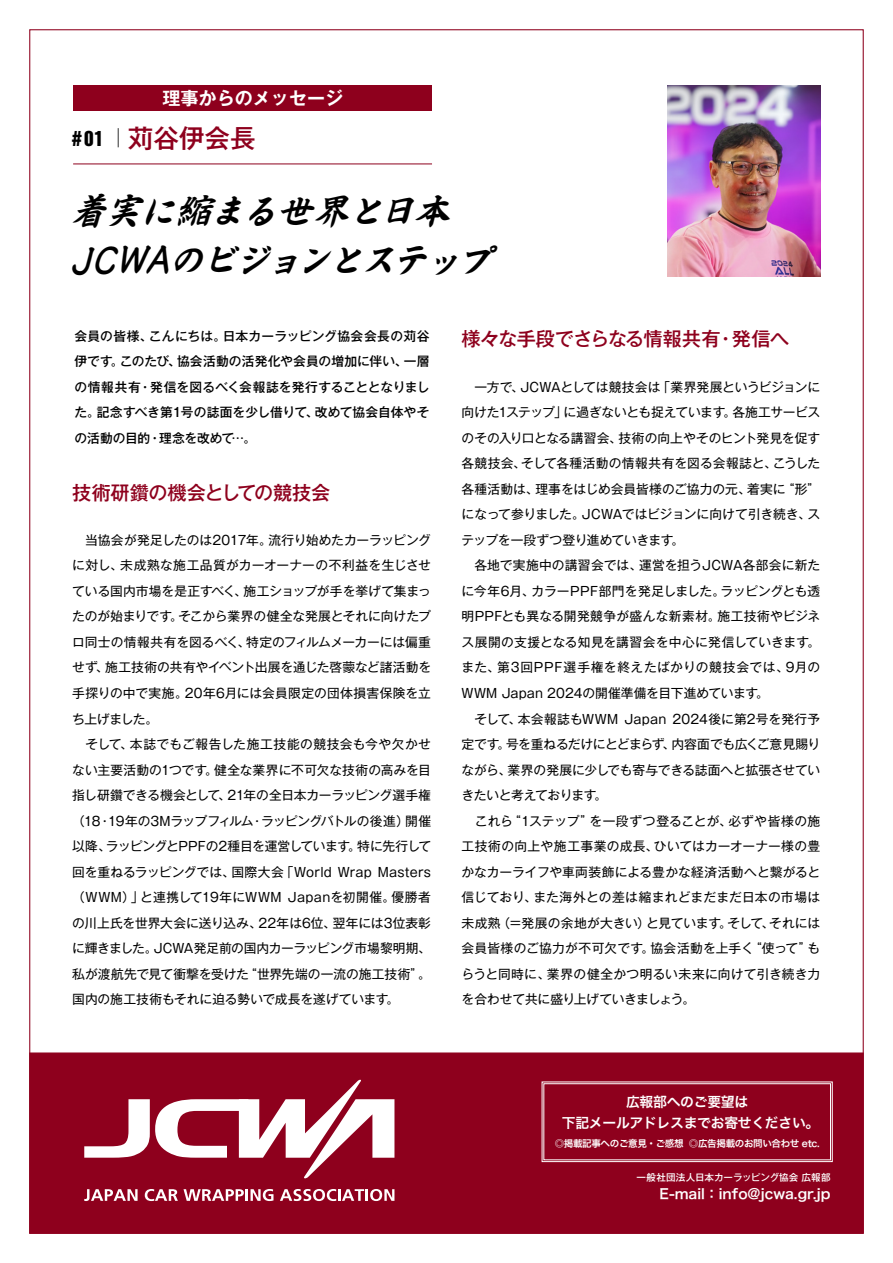
<style>
.page{position:relative;width:893px;height:1263px;background:#fff}
.page>*{position:absolute;margin:0;border:0;box-sizing:border-box;transform-origin:0 0}
.t1{font:italic 36.15px/48.9px "GF Kaishokk E";color:#000}
.t2{font:500 25.5px "Gothic MB101 Pro";color:#8e001d}
.t3{font:500 19.2px "Gothic MB101 Pro";letter-spacing:-.015em;color:#8e001d}
.t4{font:700 18px "Gothic MB101 Pro De";color:#fff}
.t5{font:13.8px/20.2px "Hira Kaku Pro W6";letter-spacing:-.02em;color:#fff;text-align:center}
.t6{font:13.8px "Hira Kaku Pro W6";color:#fff}
.t7{font:12.75px/25.5px "Gothic MB101 Pro";color:#000}
.t8{font:500 12.75px/25.5px "Gothic MB101 Pro";letter-spacing:-.015em;color:#000;text-align:justify}
.t9{font:9.6px "Hira Kaku Pro W6";letter-spacing:-.04em;color:#fff}
.t10{font:500 9.6px "Gothic MB101 Pro";color:#fff}
.s1{font-family:"Helvetica Inserat";font-weight:400;font-size:19.2px;color:#000}
.s2{font-family:"Gothic MB101 Pro De";font-weight:700;font-size:19.2px;color:#000}
</style>
<div class="page">
<div style="left:29px;top:1052px;width:835px;height:182px;background:#8e001d;border:1px solid #8e001d"></div>
<svg style="left:84px;top:1079px;width:310px;height:100px"></svg>
<svg style="left:84px;top:1189px;width:54px;height:12px"></svg>
<svg style="left:145px;top:1189px;width:128px;height:12px"></svg>
<svg style="left:280px;top:1189px;width:114px;height:12px"></svg>
<svg style="left:542px;top:1081px;width:291px;height:81px"></svg>
<div style="left:544px;top:1083px;width:287px;height:77px;border:1px solid #fff"></div>
<img style="left:667px;top:85px;width:153px;height:191px">
<div style="left:73px;top:85px;width:359px;height:26px;background:#8e001d"></div>
<hr style="left:73px;top:164px;width:359px;height:1px;background:#8e001d">
<h3 class="t4" style="left:162px;top:83px;width:182px">理事からのメッセージ</h3>
<h2 class="t2" style="left:72px;top:117px;width:185px"><span class="s1"># 01</span> <span class="s2">│</span>苅谷伊会長</h2>
<h1 class="t1" style="left:71px;top:186px;width:435px">着実に縮まる世界と日本<br>JCWAのビジョンとステップ</h1>
<p class="t8" style="left:74px;top:322px;width:357px">会員の皆様、こんにちは。日本カーラッピング協会会長の苅谷伊です。このたび、協会活動の活発化や会員の増加に伴い、一層の情報共有・発信を図るべく会報誌を発行することとなりました。記念すべき第1号の誌面を少し借りて、改めて協会自体やその活動の目的・理念を改めて…。</p>
<h3 class="t3" style="left:72px;top:476px;width:259px">技術研鑽の機会としての競技会</h3>
<p class="t7" style="left:72px;top:525px;width:360px">　当協会が発足したのは2017年。流行り始めたカーラッピングに対し、未成熟な施工品質がカーオーナーの不利益を生じさせている国内市場を是正すべく、施工ショップが手を挙げて集まったのが始まりです。そこから業界の健全な発展とそれに向けたプロ同士の情報共有を図るべく、特定のフィルムメーカーには偏重せず、施工技術の共有やイベント出展を通じた啓蒙など諸活動を手探りの中で実施。20年6月には会員限定の団体損害保険を立ち上げました。<br>　そして、本誌でもご報告した施工技能の競技会も今や欠かせない主要活動の1つです。健全な業界に不可欠な技術の高みを目指し研鑽できる機会として、21年の全日本カーラッピング選手権（18・19年の3Mラップフィルム・ラッピングバトルの後進）開催以降、ラッピングとPPFの2種目を運営しています。特に先行して回を重ねるラッピングでは、国際大会「World Wrap Masters（WWM）」と連携して19年にWWM Japanを初開催。優勝者の川上氏を世界大会に送り込み、22年は6位、翌年には3位表彰に輝きました。JCWA発足前の国内カーラッピング市場黎明期、私が渡航先で見て衝撃を受けた“世界先端の一流の施工技術”。国内の施工技術もそれに迫る勢いで成長を遂げています。</p>
<h3 class="t3" style="left:461px;top:323px;width:329px">様々な手段でさらなる情報共有・発信へ</h3>
<p class="t7" style="left:461px;top:372px;width:360px">　一方で、JCWAとしては競技会は「業界発展というビジョンに向けた1ステップ」に過ぎないとも捉えています。各施工サービスのその入り口となる講習会、技術の向上やそのヒント発見を促す各競技会、そして各種活動の情報共有を図る会報誌と、こうした各種活動は、理事をはじめ会員皆様のご協力の元、着実に“形”になって参りました。JCWAではビジョンに向けて引き続き、ステップを一段ずつ登り進めていきます。<br>　各地で実施中の講習会では、運営を担うJCWA各部会に新たに今年6月、カラーPPF部門を発足しました。ラッピングとも透明PPFとも異なる開発競争が盛んな新素材。施工技術やビジネス展開の支援となる知見を講習会を中心に発信していきます。また、第3回PPF選手権を終えたばかりの競技会では、9月の<br>WWM Japan 2024の開催準備を目下進めています。<br>　そして、本会報誌もWWM Japan 2024後に第2号を発行予定です。号を重ねるだけにとどまらず、内容面でも広くご意見賜りながら、業界の発展に少しでも寄与できる誌面へと拡張させていきたいと考えております。<br>　これら“1ステップ”を一段ずつ登ることが、必ずや皆様の施工技術の向上や施工事業の成長、ひいてはカーオーナー様の豊かなカーライフや車両装飾による豊かな経済活動へと繋がると信じており、また海外との差は縮まれどまだまだ日本の市場は未成熟（＝発展の余地が大きい）と見ています。そして、それには会員皆様のご協力が不可欠です。協会活動を上手く“使って”もらうと同時に、業界の健全かつ明るい未来に向けて引き続き力を合わせて共に盛り上げていきましょう。</p>
<p class="t5" style="left:562px;top:1091px;width:259px">広報部へのご要望は<br>下記メールアドレスまでお寄せください。</p>
<p class="t9" style="left:555px;top:1135px;width:266px">◎掲載記事へのご意見・ご感想 ◎広告掲載のお問い合わせ etc.</p>
<p class="t10" style="left:636px;top:1169px;width:196px">一般社団法人日本カーラッピング協会 広報部</p>
<p class="t6" style="left:659px;top:1182px;width:173px">E-mail：info@jcwa.gr.jp</p>
</div>
